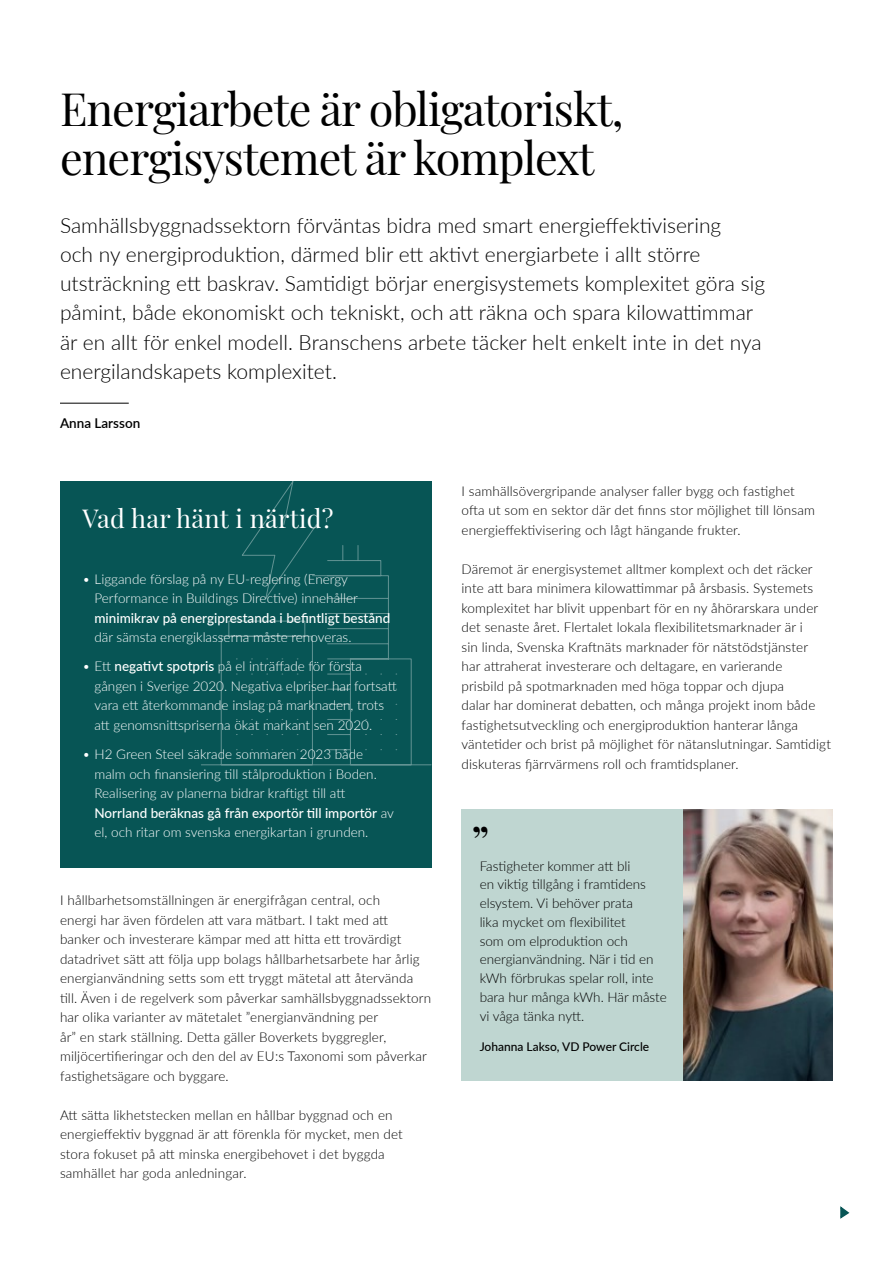
<style>
.page{position:relative;width:893px;height:1263px;background:#fff}
.page>*{position:absolute;margin:0;border:0;box-sizing:border-box;transform-origin:0 0}
.Rubrik{font:45px/49.5px "Playfair Display";letter-spacing:-.02em;color:#000}
.Rubrik-2{font:25.5px "Playfair Display";letter-spacing:.01em;color:#fff}
.Bröd{font:300 21px/29.2px "Lato";color:#000}
.Bröd-2{font:300 13.5px/19.5px "Lato";letter-spacing:.01em;color:#000}
.t1{font:300 13.5px/19.5px "Lato";color:#fff}
.Bröd-3{font:600 13.5px "Lato";color:#000}
.Bröd-4{font:500 12px "Lato";color:#000}
.s1{font-weight:500}
</style>
<div class="page">
<svg style="left:840px;top:1206px;width:10px;height:13px"></svg>
<div style="left:60px;top:481px;width:371px;height:387px;background:#075555"></div>
<svg style="left:201px;top:481px;width:231px;height:284px"></svg>
<div style="left:461px;top:809px;width:372px;height:272px;background:#bfd6d1"></div>
<img style="left:683px;top:809px;width:150px;height:272px">
<hr style="left:60px;top:403px;width:69px;height:1px;background:#000">
<p class="Rubrik" style="left:60px;top:81px;width:565px">Energiarbete är obligatoriskt, energisystemet är komplext</p>
<p class="Bröd" style="left:60px;top:210px;width:706px">Samhällsbyggnadssektorn förväntas bidra med smart energieffektivisering<br>och ny energiproduktion, därmed blir ett aktivt energiarbete i allt större utsträckning ett baskrav. Samtidigt börjar energisystemets komplexitet göra sig påmint, både ekonomiskt och tekniskt, och att räkna och spara kilowattimmar är en allt för enkel modell. Branschens arbete täcker helt enkelt inte in det nya energilandskapets komplexitet.</p>
<p class="Bröd-3" style="left:60px;top:414px;width:82px">Anna Larsson</p>
<p class="Rubrik-2" style="left:82px;top:498px;width:253px">Vad har hänt i närtid?</p>
<p class="t1" style="left:94px;top:568px;width:297px;text-indent:-12px">• Liggande förslag på ny EU-reglering (Energy Performance in Buildings Directive) innehåller <span class="s1">minimikrav på energiprestanda i befintligt bestånd </span>där sämsta energiklasserna måste renoveras.</p>
<p class="t1" style="left:94px;top:656px;width:304px;text-indent:-12px">• Ett <span class="s1">negativt spotpris</span> på el inträffade för första gången i Sverige 2020. Negativa elpriser har fortsatt vara ett återkommande inslag på marknaden, trots att genomsnittspriserna ökat markant sen 2020.</p>
<p class="t1" style="left:94px;top:744px;width:301px;text-indent:-12px">• H2 Green Steel säkrade sommaren 2023 både malm och finansiering till stålproduktion i Boden.<br>Realisering av planerna bidrar kraftigt till att <span class="s1">Norrland beräknas gå från exportör till importör</span> av el, och ritar om svenska energikartan i grunden.</p>
<p class="Bröd-2" style="left:60px;top:890px;width:373px">I hållbarhetsomställningen är energifrågan central, och<br>energi har även fördelen att vara mätbart. I takt med att banker och investerare kämpar med att hitta ett trovärdigt datadrivet sätt att följa upp bolags hållbarhetsarbete har årlig energianvändning setts som ett tryggt mätetal att återvända till. Även i de regelverk som påverkar samhällsbyggnadssektorn har olika varianter av mätetalet ”energianvändning per<br>år” en stark ställning. Detta gäller Boverkets byggregler, miljöcertifieringar och den del av EU:s Taxonomi som påverkar fastighetsägare och byggare.</p>
<p class="Bröd-2" style="left:60px;top:1105px;width:344px">Att sätta likhetstecken mellan en hållbar byggnad och en energieffektiv byggnad är att förenkla för mycket, men det stora fokuset på att minska energibehovet i det byggda samhället har goda anledningar.</p>
<p class="Bröd-2" style="left:461px;top:481px;width:355px">I samhällsövergripande analyser faller bygg och fastighet ofta ut som en sektor där det finns stor möjlighet till lönsam energieffektivisering och lågt hängande frukter.</p>
<p class="Bröd-2" style="left:461px;top:559px;width:371px">Däremot är energisystemet alltmer komplext och det räcker inte att bara minimera kilowattimmar på årsbasis. Systemets komplexitet har blivit uppenbart för en ny åhörarskara under det senaste året. Flertalet lokala flexibilitetsmarknader är i<br>sin linda, Svenska Kraftnäts marknader för nätstödstjänster<br>har attraherat investerare och deltagare, en varierande<br>prisbild på spotmarknaden med höga toppar och djupa<br>dalar har dominerat debatten, och många projekt inom både fastighetsutveckling och energiproduktion hanterar långa väntetider och brist på möjlighet för nätanslutningar. Samtidigt diskuteras fjärrvärmens roll och framtidsplaner.</p>
<p class="Rubrik" style="left:471px;top:814px;width:20px">”</p>
<p class="Bröd-2" style="left:480px;top:856px;width:189px;line-height:18.9px">Fastigheter kommer att bli<br>en viktig tillgång i framtidens elsystem. Vi behöver prata<br>lika mycket om flexibilitet<br>som om elproduktion och energianvändning. När i tid en kWh förbrukas spelar roll, inte bara hur många kWh. Här måste vi våga tänka nytt.</p>
<p class="Bröd-4" style="left:480px;top:1038px;width:171px">Johanna Lakso, VD Power Circle</p>
</div>
